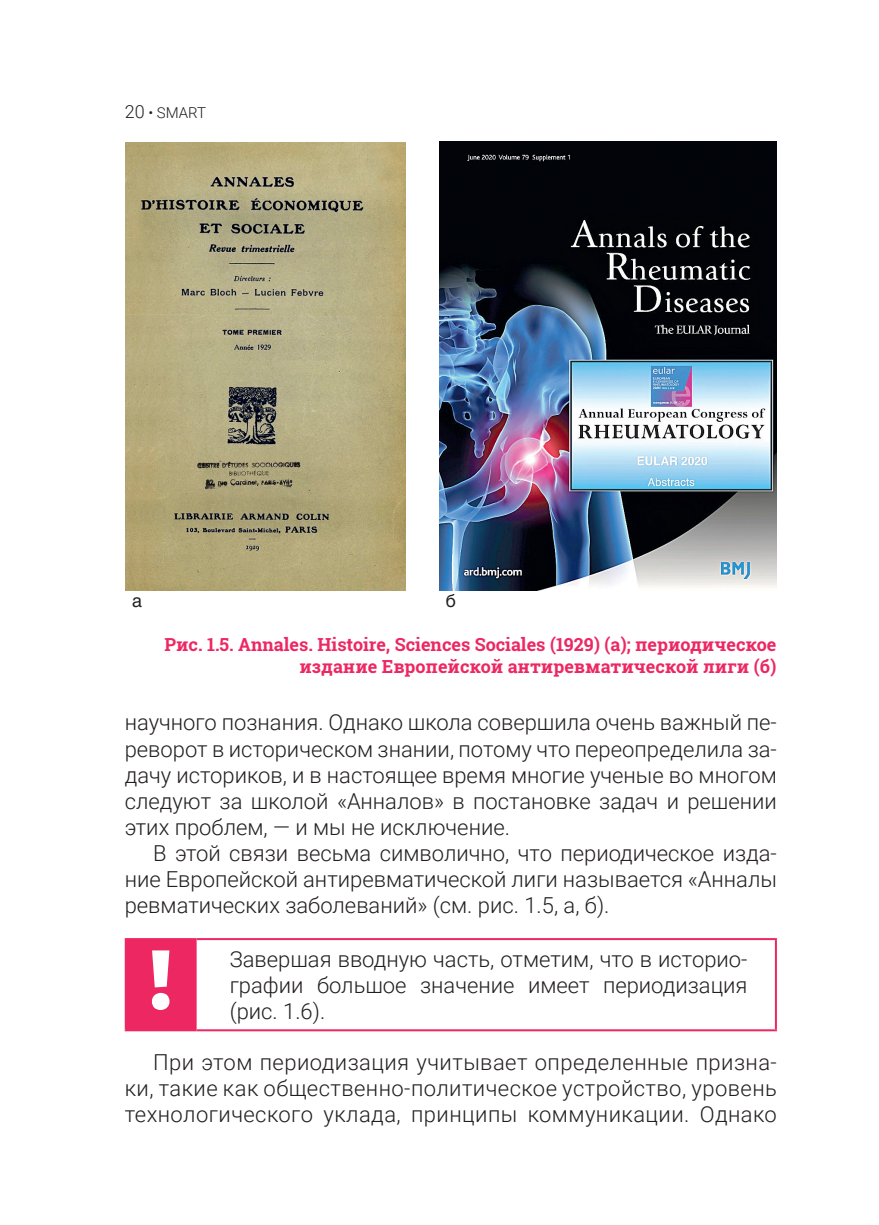
<style>
.page{position:relative;width:879px;height:1225px;background:#fff}
.page>*{position:absolute;margin:0;border:0;box-sizing:border-box;transform-origin:0 0}
.t1{font:300 22px/26px "Roboto";color:#231f20;text-align:justify}
.t2{font:700 18px/21.6px "Roboto Slab";color:#ed2762;text-align:right}
.t3{font:18px "Helios";color:#231f20}
.t4{font:300 15px "Roboto";color:#231f20}
.s1{font-size:18px}
</style>
<div class="page">
<div style="left:126px;top:939px;width:70px;height:91px;background:#ed2762"></div>
<hr style="left:197px;top:938px;width:580px;height:2px;background:#ed2762">
<hr style="left:775px;top:940px;width:2px;height:89px;background:#ed2762">
<hr style="left:197px;top:1029px;width:580px;height:2px;background:#ed2762">
<hr style="left:125px;top:938px;width:72px;height:2px;background:#ed2762">
<hr style="left:125px;top:940px;width:2px;height:89px;background:#ed2762">
<hr style="left:195px;top:940px;width:2px;height:89px;background:#ed2762">
<hr style="left:125px;top:1029px;width:72px;height:2px;background:#ed2762">
<svg style="left:152px;top:950px;width:17px;height:60px"></svg>
<img style="left:125px;top:142px;width:280px;height:449px">
<img style="left:439px;top:142px;width:337px;height:449px">
<p class="t4" style="left:125px;top:104px;width:83px"><span class="s1">20</span> • SMART</p>
<p class="t3" style="left:132px;top:593px;width:12px">a</p>
<p class="t3" style="left:446px;top:593px;width:12px">б</p>
<p class="t2" style="left:164px;top:633px;width:613px">Рис. 1.5. Anna les. Histoire, Sciences Sociales (1929) (а); периодическое издание Европейской антиревматической лиги (б)</p>
<p class="t1" style="left:125px;top:710px;width:653px">научного познания. Однако школа совершила очень важный пе-</p>
<p class="t1" style="left:125px;top:736px;width:653px">реворот в историческом знании, потому что переопределила за-</p>
<p class="t1" style="left:125px;top:762px;width:653px">дачу историков, и в настоящее время многие ученые во многом</p>
<p class="t1" style="left:125px;top:788px;width:653px">следуют за школой «Анналов» в постановке задач и решении</p>
<p class="t1" style="left:125px;top:814px;width:387px">этих проблем, — и мы не исключение.</p>
<p class="t1" style="left:153px;top:840px;width:625px">В этой связи весьма символично, что периодическое изда-</p>
<p class="t1" style="left:125px;top:866px;width:653px">ние Европейской антиревматической лиги называется «Анналы</p>
<p class="t1" style="left:125px;top:892px;width:486px">ревматических заболеваний» (см. рис. 1.5, а, б).</p>
<p class="t1" style="left:230px;top:946px;width:519px">Завершая вводную часть, отметим, что в историо&shy;графии большое значение имеет периодизация (рис. 1.6).</p>
<p class="t1" style="left:125px;top:1049px;width:653px;text-indent:28px">При этом периодизация учитывает определенные призна&shy;ки, такие как общественно-политическое устройство, уровень технологического уклада, принципы коммуникации. Однако</p>
</div>
